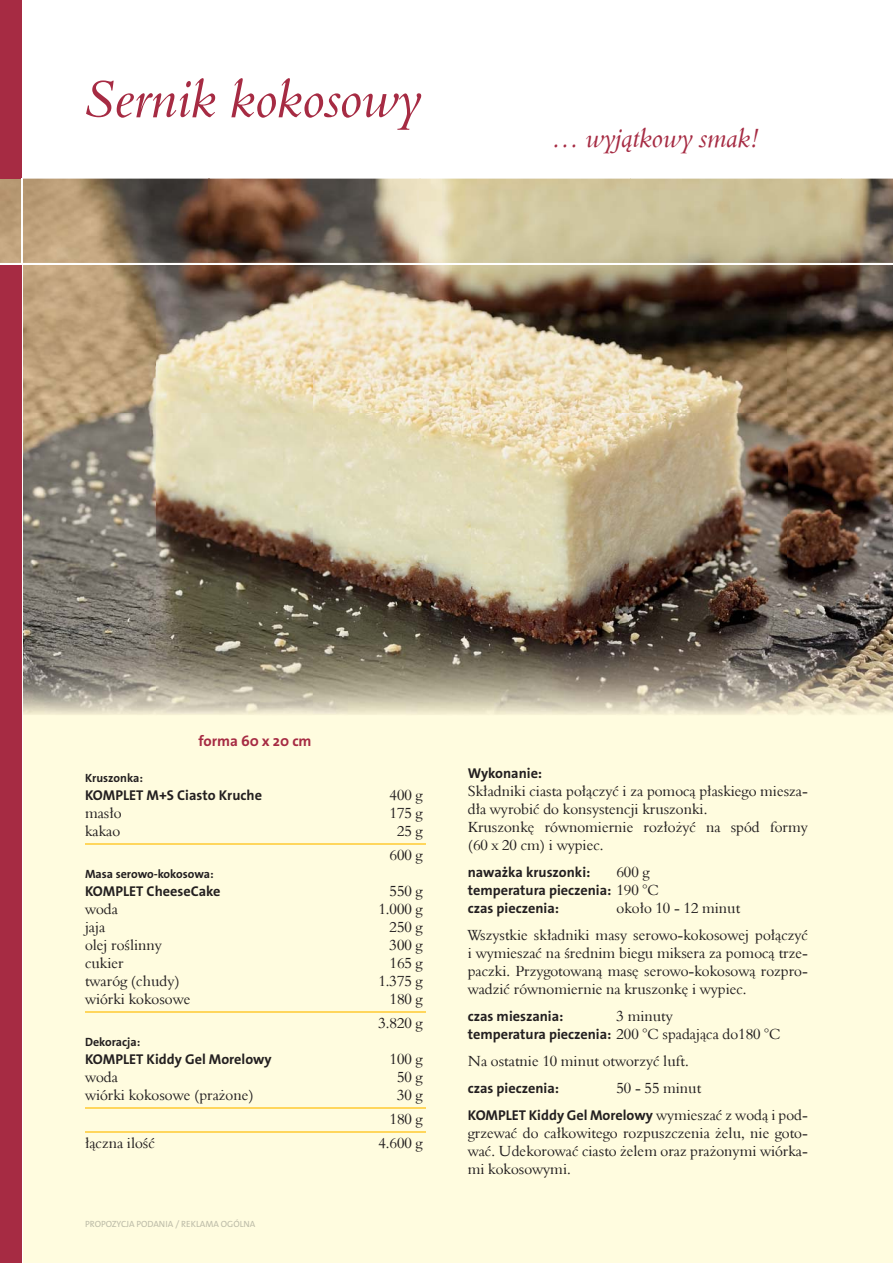
<style>
.page{position:relative;width:893px;height:1263px;background:#fff}
.page>*{position:absolute;margin:0;border:0;box-sizing:border-box;transform-origin:0 0}
.t1{font:54px "Aldine 401 EU Italic";color:#a62b43}
.t2{font:27px "Aldine 401 EU Italic";color:#a62b43}
.t3{font:15px/18px "Aldine 401 EU Normal";color:#231f20}
.t4{font:700 15px "The Sans Os F";letter-spacing:-.005em;color:#a62b43}
.t5{font:700 14.25px/18px "The Sans Os F";color:#231f20}
.t6{font:700 12px "The Sans Os F";color:#231f20}
.t7{font:9px "The Sans Os F";color:#bdbca8}
.s1{font-family:"Aldine 401 EU Normal";font-weight:400;font-size:15px}
</style>
<div class="page">
<div style="left:0;top:263px;width:893px;height:1000px;background:#fffcdf"></div>
<img style="left:0;top:179px;width:841px;height:84px">
<img style="left:841px;top:179px;width:52px;height:84px">
<img style="left:23px;top:264px;width:870px;height:451px">
<img style="left:23px;top:273px;width:46px;height:1px">
<div style="left:0;top:0;width:21px;height:179px;background:#a62b43"></div>
<hr style="left:21px;top:179px;width:2px;height:1084px;background:#fff">
<div style="left:0;top:264px;width:21px;height:999px;background:#a62b43"></div>
<hr style="left:0;top:263px;width:893px;height:1px;background:#fff">
<hr style="left:85px;top:843px;width:340px;height:1px;background:#ffd65c">
<hr style="left:85px;top:1011px;width:340px;height:1px;background:#ffd65c">
<hr style="left:85px;top:1107px;width:340px;height:1px;background:#ffd65c">
<hr style="left:85px;top:1131px;width:340px;height:1px;background:#ffd65c">
<h1 class="t1" style="left:85px;top:66px;width:338px">Sernik kokosowy</h1>
<h2 class="t2" style="left:553px;top:121px;width:208px">… wyjątkowy smak!</h2>
<p class="t4" style="left:199px;top:733px;width:114px">forma 60 x 20 cm</p>
<p class="t6" style="left:85px;top:772px;width:59px">Kruszonka:</p>
<p class="t5" style="left:85px;top:786px;width:178px">KOMPLET M+S Ciasto Kruche</p>
<p class="t3" style="left:390px;top:785px;width:34px">400 g</p>
<p class="t3" style="left:85px;top:803px;width:38px">masło</p>
<p class="t3" style="left:390px;top:803px;width:34px">175 g</p>
<p class="t3" style="left:85px;top:821px;width:37px">kakao</p>
<p class="t3" style="left:390px;top:818px;width:34px;line-height:24px;text-align:center">25 g<br>600 g</p>
<p class="t6" style="left:85px;top:868px;width:130px">Masa serowo-kokosowa:</p>
<p class="t5" style="left:85px;top:882px;width:137px">KOMPLET CheeseCake</p>
<p class="t3" style="left:390px;top:881px;width:34px">550 g</p>
<p class="t3" style="left:85px;top:899px;width:34px">woda</p>
<p class="t3" style="left:378px;top:899px;width:46px">1.000 g</p>
<p class="t3" style="left:85px;top:917px;width:22px">jaja</p>
<p class="t3" style="left:390px;top:917px;width:34px">250 g</p>
<p class="t3" style="left:85px;top:935px;width:78px">olej roślinny</p>
<p class="t3" style="left:390px;top:935px;width:34px">300 g</p>
<p class="t3" style="left:85px;top:953px;width:40px">cukier</p>
<p class="t3" style="left:390px;top:953px;width:34px">165 g</p>
<p class="t3" style="left:85px;top:971px;width:96px">twaróg (chudy)</p>
<p class="t3" style="left:378px;top:971px;width:46px">1.375 g</p>
<p class="t3" style="left:85px;top:989px;width:107px">wiórki kokosowe</p>
<p class="t3" style="left:378px;top:986px;width:46px;line-height:24px;text-align:right">180 g<br>3.820 g</p>
<p class="t6" style="left:85px;top:1036px;width:57px">Dekoracja:</p>
<p class="t5" style="left:85px;top:1050px;width:188px">KOMPLET Kiddy Gel Morelowy</p>
<p class="t3" style="left:390px;top:1049px;width:34px">100 g</p>
<p class="t3" style="left:85px;top:1067px;width:34px">woda</p>
<p class="t3" style="left:397px;top:1067px;width:27px">50 g</p>
<p class="t3" style="left:85px;top:1085px;width:170px">wiórki kokosowe (prażone)</p>
<p class="t3" style="left:390px;top:1082px;width:34px;line-height:24px;text-align:center">30 g<br>180 g</p>
<p class="t3" style="left:85px;top:1133px;width:71px">łączna ilość</p>
<p class="t3" style="left:378px;top:1133px;width:46px">4.600 g</p>
<p class="t7" style="left:85px;top:1220px;width:172px">PROPOZYCJA PODANIA / REKLAMA OGÓLNA</p>
<p class="t5" style="left:468px;top:765px;width:76px">Wykonanie:</p>
<p class="t3" style="left:468px;top:782px;width:342px">Składniki ciasta połączyć i za pomocą płaskiego miesza&shy;dła wyrobić do konsystencji kruszonki.<br>Kruszonkę równomiernie rozłożyć na spód formy (60 x 20 cm) i wypiec.</p>
<p class="t5" style="left:468px;top:864px;width:124px">naważka kruszonki:</p>
<p class="t3" style="left:617px;top:863px;width:34px">600 g</p>
<p class="t5" style="left:468px;top:882px;width:192px">temperatura pieczenia: <span class="s1">190 °C </span>czas pieczenia:</p>
<p class="t3" style="left:468px;top:894px;width:342px;line-height:27px;text-indent:149px">około 10 - 12 minut<br>Wszystkie składniki masy serowo-kokosowej połączyć</p>
<p class="t3" style="left:468px;top:944px;width:342px;text-align:justify">i wymieszać na średnim biegu miksera za pomocą trze&shy;paczki. Przygotowaną masę serowo-kokosową rozpro&shy;wadzić równomiernie na kruszonkę i wypiec.</p>
<p class="t5" style="left:468px;top:1008px;width:97px">czas mieszania:</p>
<p class="t3" style="left:617px;top:1007px;width:58px">3 minuty</p>
<p class="t5" style="left:468px;top:1026px;width:314px">temperatura pieczenia: <span class="s1">200 °C spadająca do180 °C</span></p>
<p class="t3" style="left:468px;top:1052px;width:223px">Na ostatnie 10 minut otworzyć luft.</p>
<p class="t5" style="left:468px;top:1080px;width:93px">czas pieczenia:</p>
<p class="t3" style="left:617px;top:1079px;width:86px">50 - 55 minut</p>
<p class="t5" style="left:468px;top:1107px;width:342px">KOMPLET Kiddy Gel Morelowy <span class="s1">wymieszać z wodą i pod-</span></p>
<p class="t3" style="left:468px;top:1124px;width:342px;text-align:justify">grzewać do całkowitego rozpuszczenia żelu, nie goto&shy;wać. Udekorować ciasto żelem oraz prażonymi wiórka&shy;mi kokosowymi.</p>
</div>
